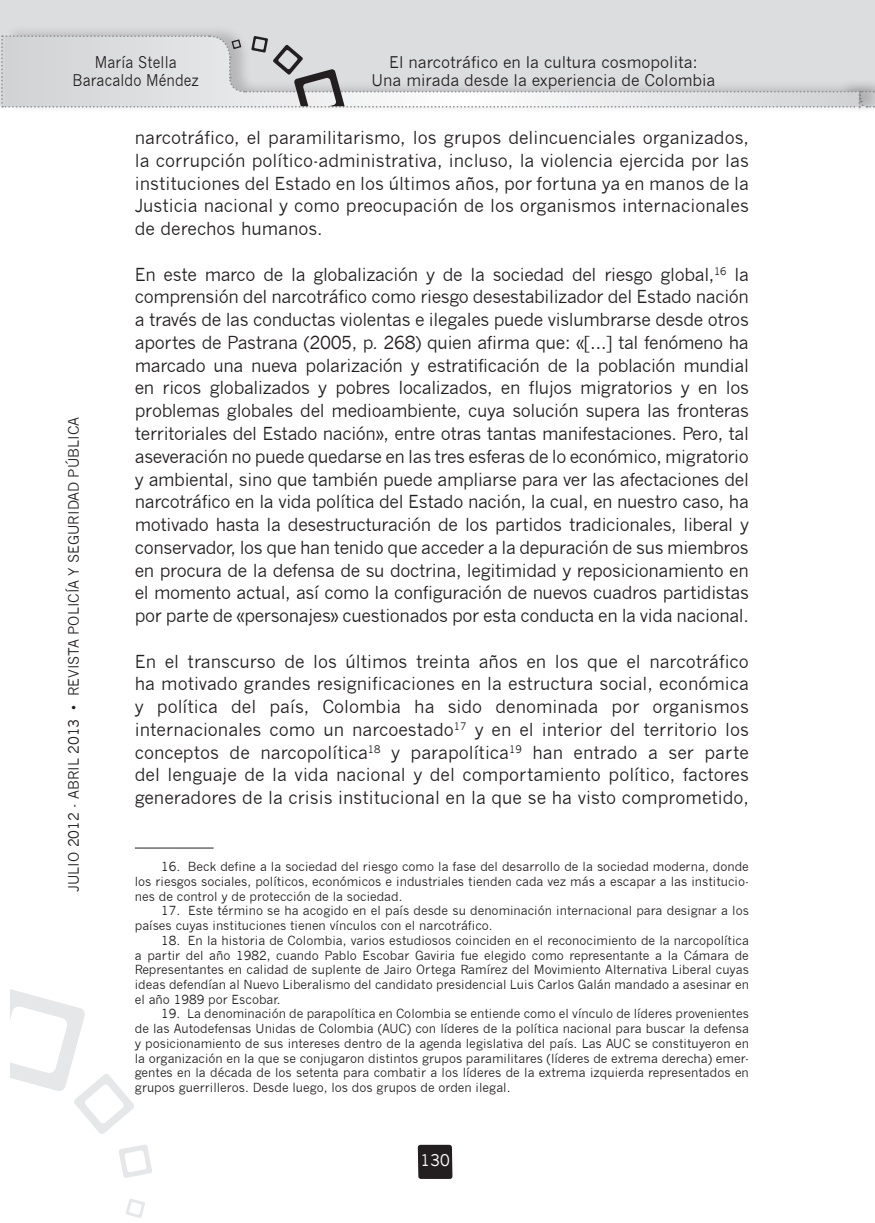
<style>
.page{position:relative;width:875px;height:1223px;background:#fff}
.page>*{position:absolute;margin:0;border:0;box-sizing:border-box;transform-origin:0 0}
.t1{font:17.5px/22.8px "News Gothic";color:#231f20;text-align:justify}
.t2{font:15.75px/17.3px "News Gothic";color:#231f20;text-align:center}
.t3{font:15.75px/17.3px "News Gothic";color:#231f20;text-align:center;scale:.9 1}
.t4{font:15.75px "News Gothic";color:#fff}
.t5{font:14px "News Gothic";color:#231f20}
.t6{font:12.25px/14.7px "News Gothic";color:#231f20;text-align:justify}
.s1{font-style:inherit}
</style>
<div class="page">
<div style="left:0;top:0;width:859px;height:106px;background:#dcdddf"></div>
<div style="left:4px;top:23px;width:855px;height:90px;background:#231f20;opacity:.2"></div>
<svg style="left:10px;top:989px;width:124px;height:145px"></svg>
<svg style="left:119px;top:1144px;width:33px;height:33px"></svg>
<svg style="left:126px;top:1199px;width:19px;height:18px"></svg>
<svg style="left:418px;top:1144px;width:34px;height:34px"></svg>
<div style="left:859px;top:0;width:16px;height:106px;background:#dcdddf"></div>
<div style="left:859px;top:23px;width:16px;height:90px;background:#231f20;opacity:.2"></div>
<svg style="left:1px;top:34px;width:874px;height:75px"></svg>
<hr style="left:135px;top:847px;width:79px;height:1px;background:#231f20">
<p class="t3" style="left:73px;top:54px;width:142px">María Stella<br>Baracaldo Méndez</p>
<p class="t2" style="left:371px;top:54px;width:345px">El narcotráfico en la cultura cosmopolita:<br>Una mirada desde la experiencia de Colombia</p>
<p class="t5" style="left:66px;top:891px;width:476px;rotate:-90deg">JULIO 2012 - ABRIL 2013 • REVISTA POLICÍA Y SEGURIDAD PÚBLICA</p>
<p class="t1" style="left:135px;top:126px;width:616px">narcotráfico, el paramilitarismo, los grupos delincuenciales organizados, la corrupción político-administrativa, incluso, la violencia ejercida por las instituciones del Estado en los últimos años, por fortuna ya en manos de la Justicia nacional y como preocupación de los organismos internacionales de derechos humanos.</p>
<p class="t1" style="left:135px;top:263px;width:616px">En este marco de la globalización y de la sociedad del riesgo global,<sup>16</sup> la comprensión del narcotráfico como riesgo desestabilizador del Estado nación a través de las conductas violentas e ilegales puede vislumbrarse desde otros aportes de Pastrana (2005, p. 268) quien afirma que: «[…] tal fenómeno ha marcado una nueva polarización y estratificación de la población mundial en ricos globalizados y pobres localizados, en flujos migratorios y en los problemas globales del medioambiente, cuya solución supera las fronteras territoriales del Estado nación», entre otras tantas manifestaciones. Pero, tal aseveración no puede quedarse en las tres esferas de lo económico, migratorio y ambiental, sino que también puede ampliarse para ver las afectaciones del narcotráfico en la vida política del Estado nación, la cual, en nuestro caso, ha motivado hasta la desestructuración de los partidos tradicionales, liberal y conservador, los que han tenido que acceder a la depuración de sus miembros en procura de la defensa de su doctrina, legitimidad y reposicionamiento en el momento actual, así como la configuración de nuevos cuadros partidistas por parte de «personajes» cuestionados por esta conducta en la vida nacional.</p>
<p class="t1" style="left:135px;top:649px;width:616px">En el transcurso de los últimos treinta años en los que el narcotráfico ha motivado grandes resignificaciones en la estructura social, económica y política del país, Colombia ha sido denominada por organismos internacionales como un narcoestado<sup>17</sup> y en el interior del territorio los conceptos de narcopolítica<sup>18</sup> y parapolítica<sup>19</sup> han entrado a ser parte del lenguaje de la vida nacional y del comportamiento político, factores generadores de la crisis institucional en la que se ha visto comprometido,</p>
<p class="t6" style="left:135px;top:859px;width:615px;text-indent:26px">16. Beck define a la sociedad del riesgo como la fase del desarrollo de la sociedad moderna, donde los riesgos sociales, políticos, económicos e industriales tienden cada vez más a escapar a las institucio&shy;nes de control y de protección de la sociedad.</p>
<p class="t6" style="left:135px;top:903px;width:615px;text-indent:26px">17. Este término se ha acogido en el país desde su denominación internacional para designar a los países cuyas instituciones tienen vínculos con el narcotráfico.</p>
<p class="t6" style="left:135px;top:932px;width:616px;text-indent:26px">18. En la historia de Colombia, varios estudiosos coinciden en el reconocimiento de la narcopolítica a partir del año 1982, cuando Pablo Escobar Gaviria fue elegido como representante a la Cámara de Representantes en calidad de suplente de Jairo Ortega Ramírez del Movimiento Alternativa Liberal cuyas ideas defendían al Nuevo Liberalismo del candidato presidencial Luis Carlos Galán mandado a asesinar en el año 1989 por Escobar.</p>
<p class="t6" style="left:135px;top:1006px;width:616px;text-indent:26px">19. La denominación de parapolítica en Colombia se entiende como el vínculo de líderes provenientes de las Autodefensas Unidas de Colombia (<span class="s1">AUC</span>) con líderes de la política nacional para buscar la defensa y posicionamiento de sus intereses dentro de la agenda legislativa del país. Las <span class="s1">AUC</span> se constituyeron en la organización en la que se conjugaron distintos grupos paramilitares (líderes de extrema derecha) emer&shy;gentes en la década de los setenta para combatir a los líderes de la extrema izquierda representados en grupos guerrilleros. Desde luego, los dos grupos de orden ilegal.</p>
<p class="t4" style="left:420px;top:1150px;width:31px">130</p>
</div>
